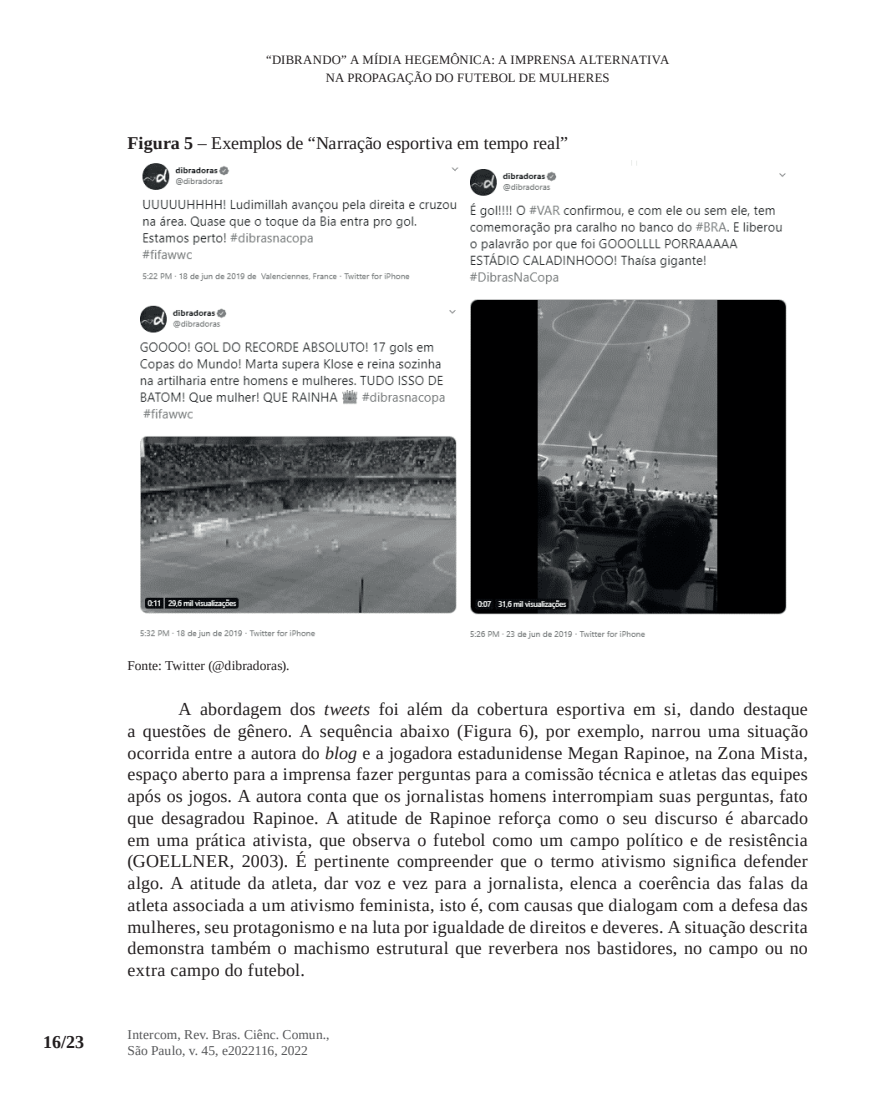
<style>
.page{position:relative;width:893px;height:1106px;background:#fff}
.page>*{position:absolute;margin:0;border:0;box-sizing:border-box;transform-origin:0 0}
.t1{font:18px/21.8px "Liberation Serif";letter-spacing:.005em;color:#231f20;text-align:justify}
.t2{font:700 18px "Liberation Serif";color:#231f20}
.t3{font:13.5px/16.2px "Liberation Serif";letter-spacing:.005em;color:#57585a}
.t4{font:13.5px "Liberation Serif";letter-spacing:.005em;color:#231f20}
.t5{font:12.75px/18px "Liberation Serif";letter-spacing:.01em;color:#231f20;text-align:center}
.s1{font-weight:700}
.s2{font-style:italic}
</style>
<div class="page">
<img style="left:140px;top:161px;width:647px;height:478px">
<p class="t5" style="left:266px;top:51px;width:404px">“DIBRANDO” A MÍDIA HEGEMÔNICA: A IMPRENSA ALTERNATIVA<br>NA PROPAGAÇÃO DO FUTEBOL DE MULHERES</p>
<p class="t1" style="left:128px;top:132px;width:442px"><span class="s1">Figura 5</span> – Exemplos de “Narração esportiva em tempo real”</p>
<p class="t2" style="left:43px;top:1030px;width:43px">16/23</p>
<p class="t4" style="left:128px;top:657px;width:164px">Fonte: Twitter (@dibradoras).</p>
<p class="t1" style="left:128px;top:698px;width:682px;text-indent:51px">A abordagem dos <span class="s2">tweets</span> foi além da cobertura esportiva em si, dando destaque a questões de gênero. A sequência abaixo (Figura 6), por exemplo, narrou uma situação ocorrida entre a autora do <span class="s2">blog</span> e a jogadora estadunidense Megan Rapinoe, na Zona Mista, espaço aberto para a imprensa fazer perguntas para a comissão técnica e atletas das equipes após os jogos. A autora conta que os jornalistas homens interrompiam suas perguntas, fato que desagradou Rapinoe. A atitude de Rapinoe reforça como o seu discurso é abarcado em uma prática ativista, que observa o futebol como um campo político e de resistência (GOELLNER, 2003). É pertinente compreender que o termo ativismo significa defender algo. A atitude da atleta, dar voz e vez para a jornalista, elenca a coerência das falas da atleta associada a um ativismo feminista, isto é, com causas que dialogam com a defesa das mulheres, seu protagonismo e na luta por igualdade de direitos e deveres. A situação descrita demonstra também o machismo estrutural que reverbera nos bastidores, no campo ou no extra campo do futebol.</p>
<p class="t3" style="left:128px;top:1026px;width:204px">Intercom, Rev. Bras. Ciênc. Comun.,<br>São Paulo, v. 45, e2022116, 2022</p>
</div>
